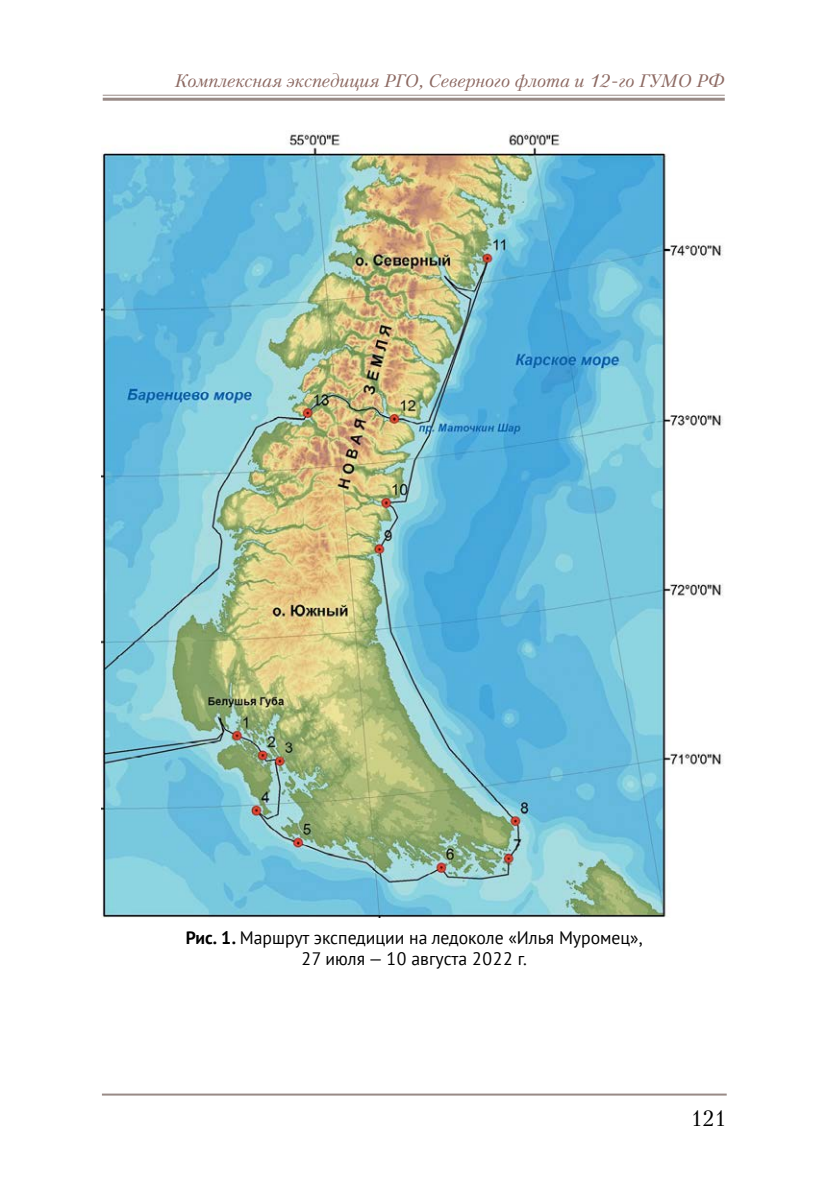
<style>
.page{position:relative;width:840px;height:1191px;background:#fff}
.page>*{position:absolute;margin:0;border:0;box-sizing:border-box;transform-origin:0 0}
.t1{font:22px "Petersburg San Pin";color:#000}
.t2{font:18px/20.6px "PT Sans";color:#000;text-align:center}
.t3{font:italic 18px "Petersburg San Pin";color:#8d6a63}
.s1{font-weight:700}
</style>
<div class="page">
<img style="left:102px;top:130px;width:621px;height:788px">
<hr style="left:103px;top:95px;width:621px;height:1px;background:#988a86">
<hr style="left:103px;top:98px;width:621px;height:3px;background:#988a86">
<hr style="left:102px;top:1093px;width:624px;height:2px;background:#988a86">
<p class="t3" style="left:175px;top:70px;width:551px">Комплексная экспедиция РГО, Северного флота и 12-го ГУМО РФ</p>
<p class="t2" style="left:186px;top:927px;width:457px"><span class="s1">Рис. 1.</span> Маршрут экспедиции на ледоколе «Илья Муромец»,<br>27 июля — 10 августа 2022 г.</p>
<p class="t1" style="left:690px;top:1104px;width:37px">121</p>
</div>
